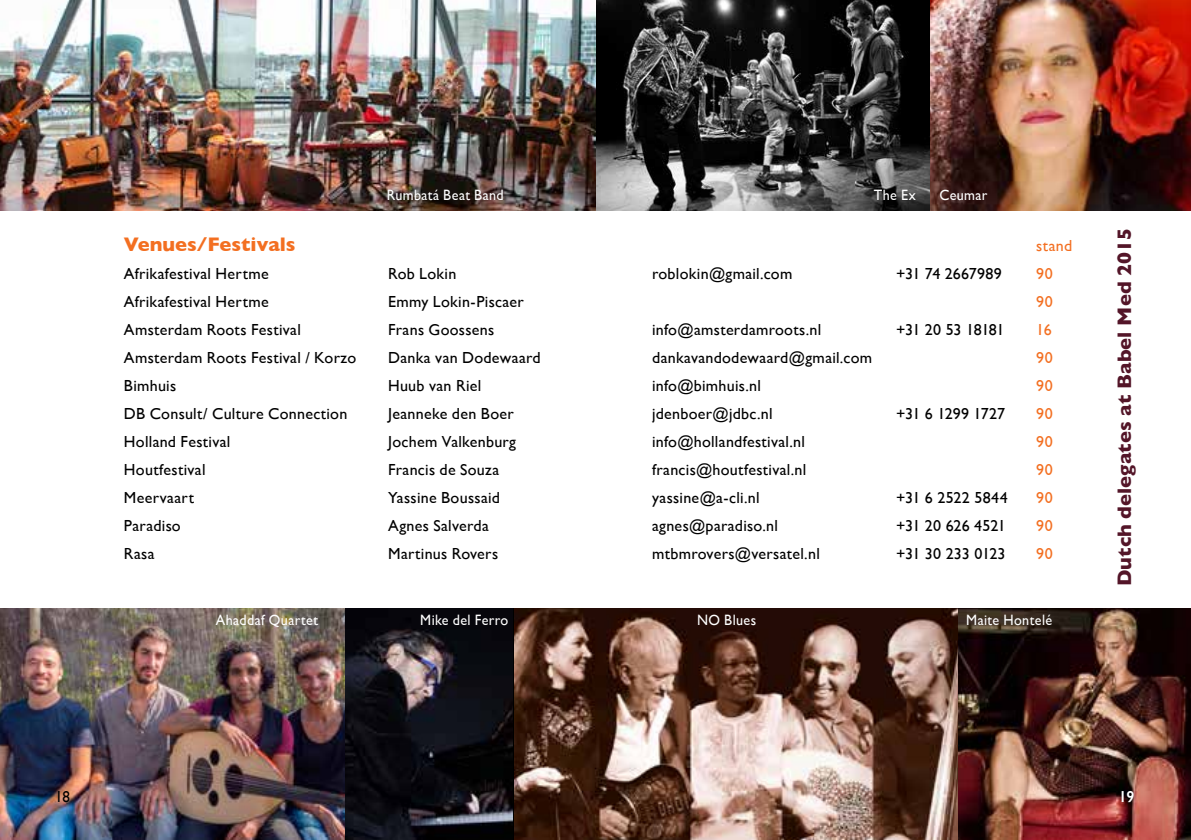
<style>
.page{position:relative;width:1191px;height:840px;background:#fff}
.page>*{position:absolute;margin:0;border:0;box-sizing:border-box;transform-origin:0 0}
.t1{font:700 20px "Gill Sans";color:#531528}
.t2{font:700 20px "Gill Sans";color:#f36f21}
.t3{font:16px "Gill Sans";letter-spacing:.02em;color:#000}
.t4{font:16px "Gill Sans";letter-spacing:.03em;color:#f36f21}
.t5{font:16px "Gill Sans";letter-spacing:-.005em;color:#000}
.t6{font:16px "Gill Sans";letter-spacing:-.025em;color:#000}
.t7{font:16px "Gill Sans";color:#000}
.t8{font:16px "Gill Sans";letter-spacing:.02em;color:#000;scale:.94 1}
.t9{font:600 16px "Gill Sans";color:#fff;scale:.94 1}
.t10{font:15px "Gill Sans";letter-spacing:.025em;color:#fff;scale:.94 1}
</style>
<div class="page">
<img style="left:345px;top:608px;width:168px;height:231px">
<img style="left:0;top:0;width:1191px;height:211px">
<img style="left:957px;top:608px;width:234px;height:231px">
<svg style="left:513px;top:608px;width:444px;height:231px;background:#7c5e52"></svg>
<img style="left:0;top:608px;width:345px;height:231px">
<p class="t10" style="left:387px;top:186px;width:126px">Rumbatá Beat Band</p>
<p class="t10" style="left:874px;top:186px;width:46px">The Ex</p>
<p class="t10" style="left:939px;top:186px;width:53px">Ceumar</p>
<p class="t2" style="left:124px;top:228px;width:173px">Venues/Festivals</p>
<p class="t4" style="left:1036px;top:236px;width:37px">stand</p>
<p class="t3" style="left:124px;top:264px;width:146px">Afrikafestival Hertme</p>
<p class="t3" style="left:388px;top:264px;width:70px">Rob Lokin</p>
<p class="t3" style="left:652px;top:264px;width:142px">roblokin@gmail.com</p>
<p class="t3" style="left:896px;top:264px;width:107px">+31 74 2667989</p>
<p class="t4" style="left:1036px;top:264px;width:18px">90</p>
<p class="t3" style="left:124px;top:292px;width:146px">Afrikafestival Hertme</p>
<p class="t3" style="left:388px;top:292px;width:137px">Emmy Lokin-Piscaer</p>
<p class="t4" style="left:1036px;top:292px;width:18px">90</p>
<p class="t3" style="left:124px;top:320px;width:178px">Amsterdam Roots Festival</p>
<p class="t3" style="left:388px;top:320px;width:108px">Frans Goossens</p>
<p class="t3" style="left:652px;top:320px;width:171px">info@amsterdamroots.nl</p>
<p class="t6" style="left:896px;top:320px;width:110px">+31 20 53 18181</p>
<p class="t4" style="left:1036px;top:320px;width:17px">16</p>
<p class="t3" style="left:124px;top:348px;width:234px">Amsterdam Roots Festival / Korzo</p>
<p class="t3" style="left:388px;top:348px;width:154px">Danka van Dodewaard</p>
<p class="t3" style="left:652px;top:348px;width:221px">dankavandodewaard@gmail.com</p>
<p class="t4" style="left:1036px;top:348px;width:18px">90</p>
<p class="t3" style="left:124px;top:376px;width:54px">Bimhuis</p>
<p class="t3" style="left:388px;top:376px;width:95px">Huub van Riel</p>
<p class="t3" style="left:652px;top:376px;width:110px">info@bimhuis.nl</p>
<p class="t4" style="left:1036px;top:376px;width:18px">90</p>
<p class="t3" style="left:124px;top:404px;width:225px">DB Consult/ Culture Connection</p>
<p class="t3" style="left:388px;top:404px;width:127px">Jeanneke den Boer</p>
<p class="t3" style="left:652px;top:404px;width:122px">jdenboer@jdbc.nl</p>
<p class="t7" style="left:896px;top:404px;width:110px">+31 6 1299 1727</p>
<p class="t4" style="left:1036px;top:404px;width:18px">90</p>
<p class="t3" style="left:124px;top:432px;width:108px">Holland Festival</p>
<p class="t3" style="left:388px;top:432px;width:130px">Jochem Valkenburg</p>
<p class="t3" style="left:652px;top:432px;width:154px">info@hollandfestival.nl</p>
<p class="t4" style="left:1036px;top:432px;width:18px">90</p>
<p class="t3" style="left:124px;top:460px;width:83px">Houtfestival</p>
<p class="t3" style="left:388px;top:460px;width:113px">Francis de Souza</p>
<p class="t3" style="left:652px;top:460px;width:156px">francis@houtfestival.nl</p>
<p class="t4" style="left:1036px;top:460px;width:18px">90</p>
<p class="t3" style="left:124px;top:488px;width:72px">Meervaart</p>
<p class="t3" style="left:388px;top:488px;width:113px">Yassine Boussaid</p>
<p class="t3" style="left:652px;top:488px;width:109px">yassine@a-cli.nl</p>
<p class="t3" style="left:896px;top:488px;width:113px">+31 6 2522 5844</p>
<p class="t4" style="left:1036px;top:488px;width:18px">90</p>
<p class="t3" style="left:124px;top:516px;width:58px">Paradiso</p>
<p class="t3" style="left:388px;top:516px;width:102px">Agnes Salverda</p>
<p class="t3" style="left:652px;top:516px;width:127px">agnes@paradiso.nl</p>
<p class="t5" style="left:896px;top:516px;width:111px">+31 20 626 4521</p>
<p class="t4" style="left:1036px;top:516px;width:18px">90</p>
<p class="t3" style="left:124px;top:544px;width:32px">Rasa</p>
<p class="t3" style="left:388px;top:544px;width:112px">Martinus Rovers</p>
<p class="t3" style="left:652px;top:544px;width:169px">mtbmrovers@versatel.nl</p>
<p class="t5" style="left:896px;top:544px;width:111px">+31 30 233 0123</p>
<p class="t4" style="left:1036px;top:544px;width:18px">90</p>
<p class="t10" style="left:216px;top:610px;width:110px">Ahaddaf Quartet</p>
<p class="t10" style="left:420px;top:610px;width:95px">Mike del Ferro</p>
<p class="t10" style="left:697px;top:610px;width:64px">NO Blues</p>
<p class="t10" style="left:966px;top:610px;width:93px">Maite Hontelé</p>
<p class="t1" style="left:1108px;top:585px;width:359px;rotate:-90deg">Dutch delegates at Babel Med 2015</p>
<p class="t8" style="left:55px;top:786px;width:17px">18</p>
<p class="t9" style="left:1118px;top:786px;width:18px">19</p>
</div>
